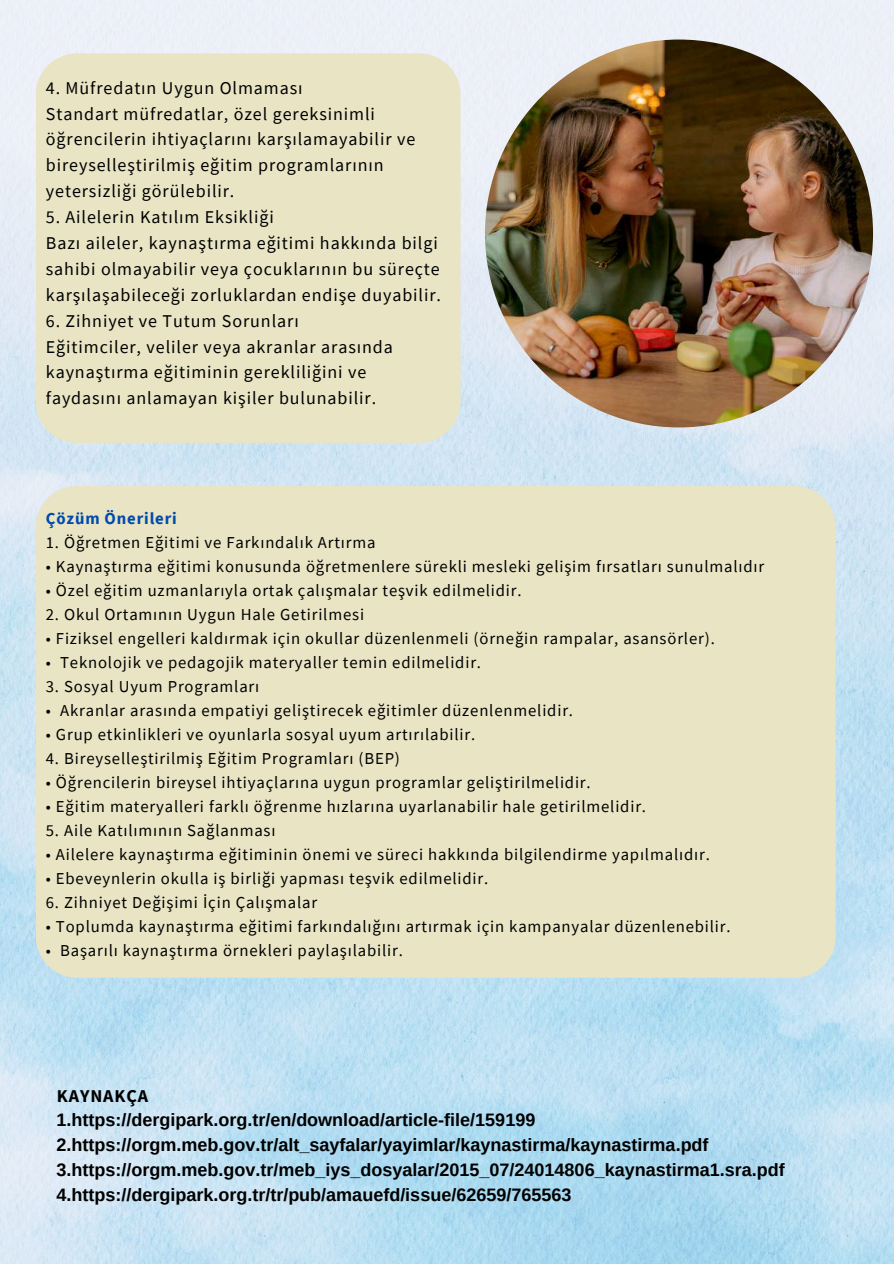
<style>
.page{position:relative;width:894px;height:1264px;background:#fff}
.page>*{position:absolute;margin:0;border:0;box-sizing:border-box;transform-origin:0 0}
.t1{font:18px/25.8px "Source Sans Pro";letter-spacing:.05em;color:#000}
.t2{font:700 18px/24.8px "Arimo";color:#000}
.t3{font:700 18px "Source Sans Pro";letter-spacing:.05em;color:#000}
.t4{font:16.65px "Source Sans Pro";letter-spacing:.05em;color:#000}
.t5{font:700 16.65px "Source Sans Pro";letter-spacing:.05em;color:#004aad}
</style>
<div class="page">
<img style="left:0;top:0;width:893px;height:1263px">
<img style="left:485px;top:40px;width:387px;height:387px;border-radius:50%">
<div style="left:36px;top:486px;width:799px;height:491px;background:#e8e4c4"></div>
<div style="left:36px;top:53px;width:424px;height:390px;background:#e8e4c4"></div>
<p class="t1" style="left:46px;top:74px;width:371px">4. Müfredatın Uygun Olmaması<br>Standart müfredatlar, özel gereksinimli öğrencilerin ihtiyaçlarını karşılamayabilir ve bireyselleştirilmiş eğitim programlarının yetersizliği görülebilir.</p>
<p class="t1" style="left:46px;top:204px;width:396px">5. Ailelerin Katılım Eksikliği<br>Bazı aileler, kaynaştırma eğitimi hakkında bilgi sahibi olmayabilir veya çocuklarının bu süreçte karşılaşabileceği zorluklardan endişe duyabilir.</p>
<p class="t1" style="left:46px;top:307px;width:348px">6. Zihniyet ve Tutum Sorunları Eğitimciler, veliler veya akranlar arasında kaynaştırma eğitiminin gerekliliğini ve faydasını anlamayan kişiler bulunabilir.</p>
<p class="t5" style="left:46px;top:508px;width:131px">Çözüm Önerileri</p>
<p class="t4" style="left:46px;top:532px;width:331px">1. Öğretmen Eğitimi ve Farkındalık Artırma</p>
<p class="t4" style="left:46px;top:556px;width:719px">• Kaynaştırma eğitimi konusunda öğretmenlere sürekli mesleki gelişim fırsatları sunulmalıdır</p>
<p class="t4" style="left:46px;top:580px;width:477px">• Özel eğitim uzmanlarıyla ortak çalışmalar teşvik edilmelidir.</p>
<p class="t4" style="left:46px;top:603px;width:317px">2. Okul Ortamının Uygun Hale Getirilmesi</p>
<p class="t4" style="left:46px;top:627px;width:670px">• Fiziksel engelleri kaldırmak için okullar düzenlenmeli (örneğin rampalar, asansörler).</p>
<p class="t4" style="left:46px;top:651px;width:436px">• Teknolojik ve pedagojik materyaller temin edilmelidir.</p>
<p class="t4" style="left:46px;top:675px;width:215px">3. Sosyal Uyum Programları</p>
<p class="t4" style="left:46px;top:699px;width:528px">• Akranlar arasında empatiyi geliştirecek eğitimler düzenlenmelidir.</p>
<p class="t4" style="left:46px;top:723px;width:431px">• Grup etkinlikleri ve oyunlarla sosyal uyum artırılabilir.</p>
<p class="t4" style="left:46px;top:747px;width:355px">4. Bireyselleştirilmiş Eğitim Programları (BEP)</p>
<p class="t4" style="left:46px;top:771px;width:546px">• Öğrencilerin bireysel ihtiyaçlarına uygun programlar geliştirilmelidir.</p>
<p class="t4" style="left:46px;top:795px;width:601px">• Eğitim materyalleri farklı öğrenme hızlarına uyarlanabilir hale getirilmelidir.</p>
<p class="t4" style="left:46px;top:819px;width:231px">5. Aile Katılımının Sağlanması</p>
<p class="t4" style="left:46px;top:843px;width:665px">• Ailelere kaynaştırma eğitiminin önemi ve süreci hakkında bilgilendirme yapılmalıdır.</p>
<p class="t4" style="left:46px;top:867px;width:444px">• Ebeveynlerin okulla iş birliği yapması teşvik edilmelidir.</p>
<p class="t4" style="left:46px;top:891px;width:273px">6. Zihniyet Değişimi İçin Çalışmalar</p>
<p class="t4" style="left:46px;top:915px;width:686px">• Toplumda kaynaştırma eğitimi farkındalığını artırmak için kampanyalar düzenlenebilir.</p>
<p class="t4" style="left:46px;top:939px;width:358px">• Başarılı kaynaştırma örnekleri paylaşılabilir.</p>
<p class="t3" style="left:57px;top:1084px;width:93px">KAYNAKÇA</p>
<p class="t2" style="left:56px;top:1107px;width:729px">1.https://dergipark.org.tr/en/download/article-file/159199<br>2.https://orgm.meb.gov.tr/alt_sayfalar/yayimlar/kaynastirma/kaynastirma.pdf 3.https://orgm.meb.gov.tr/meb_iys_dosyalar/2015_07/24014806_kaynastirma1.sra.pdf 4.https://dergipark.org.tr/tr/pub/amauefd/issue/62659/765563</p>
</div>
